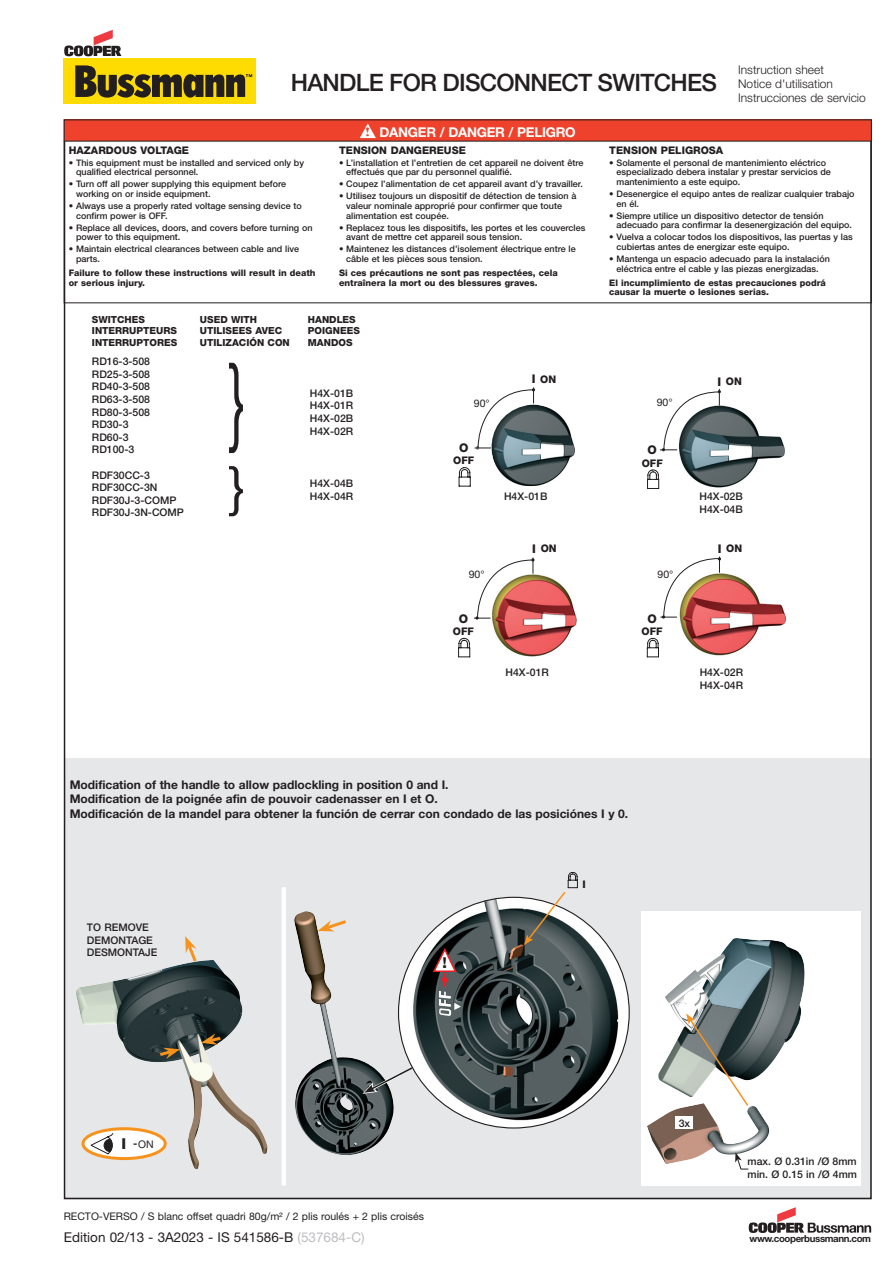
<style>
.page{position:relative;width:893px;height:1263px;background:#fff}
.page>*{position:absolute;margin:0;border:0;box-sizing:border-box;transform-origin:0 0}
.t1{font:97.2px "Helvetica Neue";color:#231f20;scale:.55 1}
.t2{font:54px "Helvetica Neue";color:#231f20}
.t3{font:500 24px "Helvetica Neue";letter-spacing:-.03em;color:#231f20}
.t4{font:800 15px "Helvetica Neue";color:#231f20}
.t5{font:13.5px "Helvetica Neue";color:#231f20}
.t6{font:700 13.5px "Helvetica Neue";letter-spacing:-.02em;color:#fff}
.t7{font:700 12px/14.4px "Helvetica Neue";color:#231f20}
.t8{font:300 12px/14.4px "Helvetica Neue";color:#231f20}
.t9{font:800 12px "Helvetica Neue";color:#231f20}
.t10{font:500 10.5px/12.6px "Helvetica Neue";color:#231f20}
.t11{font:10.5px "Helvetica Neue";color:#231f20}
.t12{font:800 10.5px "Helvetica Neue";color:#231f20}
.t13{font:800 9.75px "Helvetica Neue";color:#231f20}
.t14{font:700 9.75px "Helvetica Neue";letter-spacing:-.04em;color:#231f20}
.t15{font:500 9px/9.8px "Helvetica Neue";color:#231f20}
.t16{font:800 9px/9.8px "Helvetica Neue";color:#231f20}
.s1{font-family:"Times New Roman";font-size:12.45px;color:#ef422c}
.s2{font-size:12px}
.s3{font-weight:800;font-size:15px}
.s4{font-weight:700}
.s5{color:#bcbdc0}
</style>
<div class="page">
<div style="left:64px;top:758px;width:808px;height:442px;background:#e6e7e9"></div>
<div style="left:64px;top:58px;width:192px;height:46px;background:#ffdc01"></div>
<svg style="left:64px;top:30px;width:57px;height:26px"></svg>
<svg style="left:75px;top:65px;width:177px;height:33px"></svg>
<svg style="left:749px;top:1207px;width:122px;height:26px"></svg>
<div style="left:64px;top:120px;width:808px;height:21px;background:#ef422c"></div>
<svg style="left:360px;top:123px;width:16px;height:15px"></svg>
<hr style="left:64px;top:141px;width:808px;height:1px;background:#231f20">
<img style="left:294px;top:911px;width:100px;height:244px">
<div style="left:641px;top:911px;width:219px;height:274px;background:#fff"></div>
<img style="left:76px;top:960px;width:192px;height:209px">
<svg style="left:157px;top:1048px;width:23px;height:11px"></svg>
<svg style="left:201px;top:1033px;width:23px;height:12px"></svg>
<svg style="left:185px;top:936px;width:14px;height:29px"></svg>
<svg style="left:362px;top:1066px;width:48px;height:28px"></svg>
<svg style="left:318px;top:918px;width:31px;height:13px"></svg>
<svg style="left:398px;top:897px;width:231px;height:231px;background:#e5e4e4"></svg>
<img style="left:410px;top:897px;width:211px;height:226px">
<svg style="left:432px;top:946px;width:29px;height:70px;background:#6a6163"></svg>
<svg style="left:524px;top:872px;width:54px;height:73px"></svg>
<img style="left:647px;top:938px;width:158px;height:226px">
<svg style="left:686px;top:1013px;width:64px;height:94px"></svg>
<svg style="left:735px;top:1152px;width:13px;height:18px"></svg>
<div style="left:676px;top:1116px;width:17px;height:13px;background:#fff"></div>
<hr style="left:282px;top:887px;width:4px;height:298px;background:#fff">
<div style="left:83px;top:1129px;width:82px;height:29px;background:#fff;border-radius:50%"></div>
<div style="left:81px;top:1127px;width:86px;height:33px;border:3px solid #f7931d;border-radius:50%"></div>
<svg style="left:91px;top:1133px;width:22px;height:21px"></svg>
<img style="left:680px;top:573px;width:105px;height:83px">
<svg style="left:660px;top:556px;width:61px;height:63px"></svg>
<svg style="left:647px;top:638px;width:12px;height:19px"></svg>
<img style="left:679px;top:405px;width:106px;height:82px">
<svg style="left:660px;top:389px;width:61px;height:62px"></svg>
<svg style="left:647px;top:470px;width:12px;height:19px"></svg>
<img style="left:492px;top:574px;width:84px;height:82px">
<svg style="left:474px;top:558px;width:60px;height:62px"></svg>
<svg style="left:458px;top:638px;width:12px;height:19px"></svg>
<img style="left:491px;top:405px;width:84px;height:81px">
<svg style="left:475px;top:387px;width:60px;height:62px"></svg>
<svg style="left:459px;top:467px;width:12px;height:20px"></svg>
<h3 class="t3" style="left:291px;top:68px;width:223px">HANDLE FOR disconne</h3>
<h3 class="t3" style="left:562px;top:68px;width:157px">ct switches</h3>
<h3 class="t6" style="left:365px;top:124px;width:212px"><span class="s1">!</span> DANGER / DANGER / PELIGRO</h3>
<h3 class="t8" style="left:738px;top:62px;width:129px">Instruction sheet<br>Notice d'utilisation<br>Instrucciones de servicio</h3>
<p class="t12" style="left:69px;top:144px;width:122px">HAZARDOUS VOLTAGE</p>
<p class="t15" style="left:76px;top:158px;width:230px;text-indent:-7px">• This equipment must be installed and serviced only by qualified electrical personnel.</p>
<p class="t15" style="left:76px;top:179px;width:212px;text-indent:-7px">• Turn off all power supplying this equipment before working on or inside equipment.</p>
<p class="t15" style="left:76px;top:201px;width:227px;text-indent:-7px">• Always use a properly rated voltage sensing device to confirm power is OFF.</p>
<p class="t15" style="left:76px;top:222px;width:238px;text-indent:-7px">• Replace all devices, doors, and covers before turning on power to this equipment.</p>
<p class="t15" style="left:76px;top:244px;width:225px;text-indent:-7px">• Maintain electrical clearances between cable and live parts.</p>
<p class="t16" style="left:69px;top:268px;width:248px">Failure to follow these instructions will result in death or serious injury.</p>
<p class="t12" style="left:339px;top:144px;width:128px">TENSION DANGEREUSE</p>
<p class="t15" style="left:346px;top:158px;width:239px;text-indent:-7px">• L’installation et l’entretien de cet appareil ne doivent être effectués que par du personnel qualifié.</p>
<p class="t15" style="left:339px;top:179px;width:245px">• Coupez l’alimentation de cet appareil avant d’y travailler.</p>
<p class="t15" style="left:346px;top:191px;width:232px;text-indent:-7px">• Utilisez toujours un dispositif de détection de tension à valeur nominale approprié pour confirmer que toute alimentation est coupée.</p>
<p class="t15" style="left:346px;top:222px;width:241px;text-indent:-7px">• Replacez tous les dispositifs, les portes et les couvercles avant de mettre cet appareil sous tension.</p>
<p class="t15" style="left:346px;top:244px;width:231px;text-indent:-7px">• Maintenez les distances d’isolement électrique entre le câble et les pièces sous tension.</p>
<p class="t16" style="left:339px;top:268px;width:220px">Si ces précautions ne sont pas respectées, cela entraînera la mort ou des blessures graves.</p>
<p class="t13" style="left:92px;top:313px;width:55px">SWITCHES</p>
<p class="t13" style="left:200px;top:313px;width:59px">USED WITH</p>
<p class="t13" style="left:308px;top:313px;width:49px">HANDLES</p>
<p class="t13" style="left:92px;top:325px;width:87px">INTERRUPTEURS</p>
<p class="t13" style="left:200px;top:325px;width:84px">UTILISEES AVEC</p>
<p class="t13" style="left:308px;top:325px;width:54px">POIGNEES</p>
<p class="t13" style="left:92px;top:337px;width:87px">INTERRUPTORES</p>
<p class="t13" style="left:200px;top:337px;width:91px">UTILIZACIÓN CON</p>
<p class="t13" style="left:308px;top:337px;width:46px">MANDOS</p>
<p class="t10" style="left:92px;top:355px;width:60px">RD16-3-508<br>RD25-3-508<br>RD40-3-508<br>RD63-3-508<br>RD80-3-508<br>RD30-3<br>RD60-3<br>RD100-3</p>
<p class="t10" style="left:92px;top:468px;width:94px">RDF30CC-3<br>RDF30CC-3N<br>RDF30J-3-COMP<br>RDF30J-3N-COMP</p>
<h1 class="t1" style="left:228px;top:341px;width:34px">}</h1>
<h2 class="t2" style="left:228px;top:454px;width:19px">}</h2>
<p class="t10" style="left:310px;top:387px;width:45px;text-align:justify">H4X-01B H4X-01R H4X-02B H4X-02R</p>
<p class="t10" style="left:310px;top:477px;width:45px">H4X-04B<br>H4X-04R</p>
<p class="t11" style="left:474px;top:397px;width:17px">90°</p>
<h3 class="t9" style="left:459px;top:441px;width:11px">O</h3>
<p class="t12" style="left:453px;top:454px;width:22px">OFF</p>
<p class="t12" style="left:532px;top:373px;width:26px"><span class="s2">I</span> ON</p>
<p class="t10" style="left:504px;top:490px;width:45px">H4X-01B</p>
<p class="t11" style="left:469px;top:568px;width:17px">90°</p>
<h3 class="t9" style="left:459px;top:611px;width:11px">O</h3>
<p class="t12" style="left:453px;top:625px;width:22px">OFF</p>
<p class="t12" style="left:532px;top:542px;width:26px"><span class="s2">I</span> ON</p>
<p class="t10" style="left:505px;top:666px;width:45px">H4X-01R</p>
<p class="t12" style="left:609px;top:144px;width:116px">TENSION PELIGROSA</p>
<p class="t15" style="left:616px;top:158px;width:216px;text-indent:-7px">• Solamente el personal de mantenimiento eléctrico especializado debera instalar y prestar servicios de mantenimiento a este equipo.</p>
<p class="t15" style="left:616px;top:189px;width:240px;text-indent:-7px">• Desenergice el equipo antes de realizar cualquier trabajo en él.</p>
<p class="t15" style="left:616px;top:211px;width:237px;text-indent:-7px">• Siempre utilice un dispositivo detector de tensión adecuado para confirmar la desenergización del equipo.</p>
<p class="t15" style="left:616px;top:232px;width:238px;text-indent:-7px">• Vuelva a colocar todos los dispositivos, las puertas y las cubiertas antes de energizar este equipo.</p>
<p class="t15" style="left:609px;top:254px;width:222px;text-align:center">• Mantenga un espacio adecuado para la instalación eléctrica entre el cable y las piezas energizadas.</p>
<p class="t16" style="left:609px;top:278px;width:218px">El incumplimiento de estas precauciones podrá causar la muerte o lesiones serias.</p>
<p class="t11" style="left:657px;top:396px;width:17px">90°</p>
<h3 class="t9" style="left:648px;top:443px;width:11px">O</h3>
<p class="t12" style="left:642px;top:456px;width:22px">OFF</p>
<p class="t11" style="left:657px;top:568px;width:17px">90°</p>
<h3 class="t9" style="left:647px;top:611px;width:11px">O</h3>
<p class="t12" style="left:642px;top:625px;width:22px">OFF</p>
<p class="t12" style="left:717px;top:375px;width:26px"><span class="s2">I</span> ON</p>
<p class="t10" style="left:699px;top:490px;width:45px">H4X-02B<br>H4X-04B</p>
<p class="t12" style="left:718px;top:542px;width:26px"><span class="s2">I</span> ON</p>
<p class="t10" style="left:700px;top:666px;width:45px">H4X-02R<br>H4X-04R</p>
<h3 class="t7" style="left:70px;top:777px;width:560px">Modification of the handle to allow padlockling in position 0 and I.<br>Modification de la poignée afin de pouvoir cadenasser en I et O.<br>Modificación de la mandel para obtener la función de cerrar con condado de las posiciónes I y 0.</h3>
<p class="t10" style="left:87px;top:921px;width:72px">TO REMOVE<br>DEMONTAGE<br>DESMONTAJE</p>
<h3 class="t4" style="left:442px;top:954px;width:6px">!</h3>
<p class="t11" style="left:121px;top:1138px;width:34px"><span class="s3">I</span> <span class="s4">-</span>ON</p>
<p class="t11" style="left:64px;top:1210px;width:362px">RECTO-VERSO / S blanc offset quadri 80g/m² / 2 plis roulés + 2 plis croisés</p>
<h3 class="t5" style="left:64px;top:1228px;width:302px">Edition 02/13 - 3A2023 - IS 541586-B <span class="s5">(537684-C)</span></h3>
<p class="t12" style="left:582px;top:878px;width:5px">I</p>
<p class="t10" style="left:679px;top:1116px;width:13px">3x</p>
<p class="t10" style="left:748px;top:1155px;width:111px">max. Ø 0.31in /Ø 8mm min. Ø 0.15 in /Ø 4mm</p>
<p class="t14" style="left:749px;top:1232px;width:123px">www.cooperbussmann.com</p>
</div>
